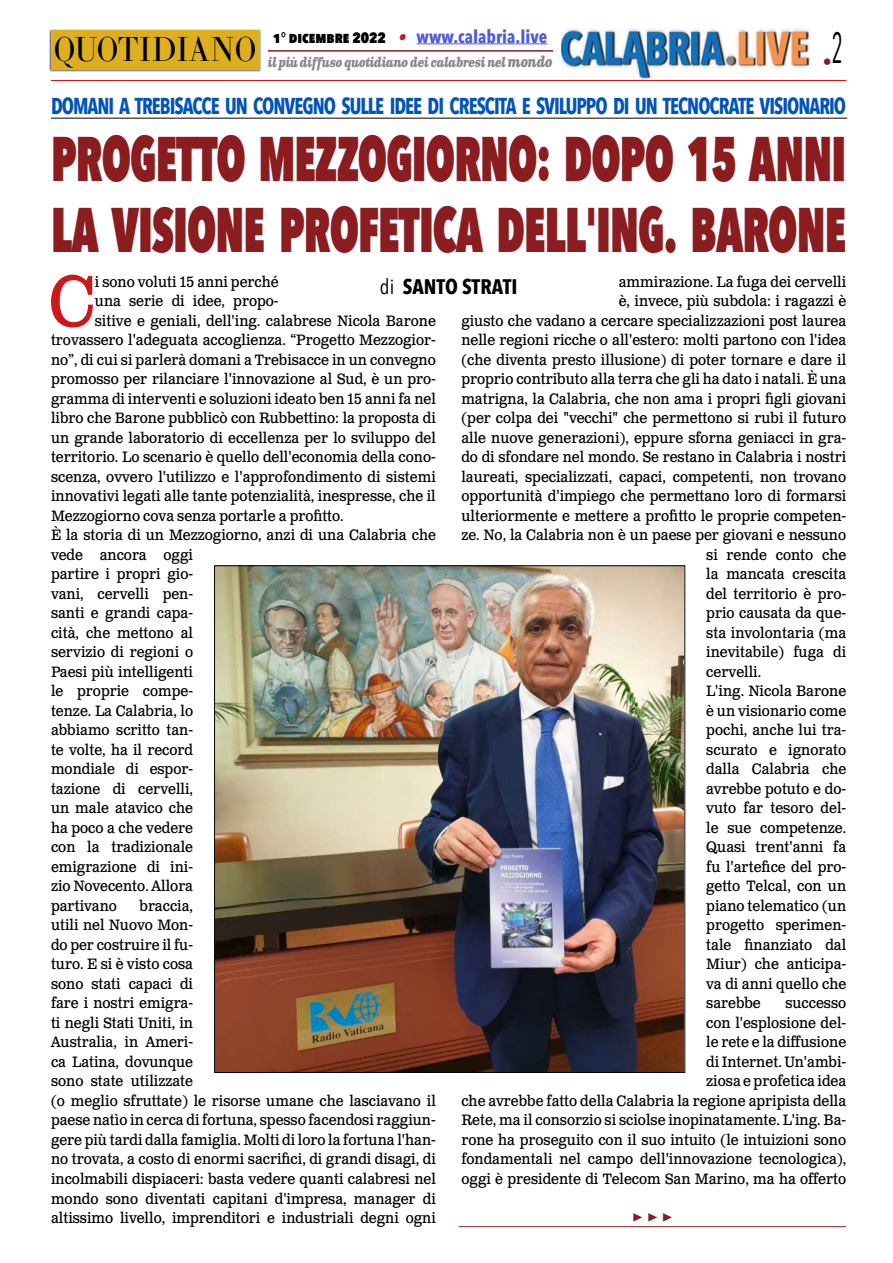
<style>
.page{position:relative;width:893px;height:1263px;background:#fff}
.page>*{position:absolute;margin:0;border:0;box-sizing:border-box;transform-origin:0 0}
.t1{font:71.25px "Clarendon Text Pro";color:#cd1719;scale:.92 1}
.t2{font:800 62.85px/70.5px "Avenir Next Condensed";letter-spacing:-.02em;color:#8b1c1f;scale:.73 1}
.t3{font:34.2px "LTC Bodoni 175 Pro";color:#000;scale:.88 1}
.t4{font:700 22.95px "Avenir Next Condensed";letter-spacing:-.05em;color:#0253ba;scale:.87 1}
.t5{font:700 21px "Avenir Next Condensed";color:#000}
.t6{font:700 18px "Avenir Next Condensed";color:#4f5cd6}
.t7{font:700 18px "Minion Pro";color:#8b1c1f}
.t8{font:18px "Avenir Next Condensed";color:#8b1c1f}
.t9{font:15px/19.5px "Clarendon Text Pro";color:#000;scale:.92 1}
.t10{font:italic 700 13.5px "Clarendon Text Pro";letter-spacing:-.05em;color:#878787;scale:.79 1}
.s1{font-weight:800;font-size:15px;color:#000}
.s2{font-family:"Clarendon Text Pro";font-style:italic;font-size:16.5px;color:#ca181a}
.s3{font-size:15px}
.s4{font-weight:400}
</style>
<div class="page">
<img style="left:561px;top:28px;width:251px;height:52px">
<div style="left:49px;top:29px;width:212px;height:43px;background:#000;opacity:.75"></div>
<div style="left:51px;top:31px;width:208px;height:39px;background:#ddae1e"></div>
<hr style="left:417px;top:43px;width:130px;height:1px;background:#4f5cd6">
<hr style="left:268px;top:50px;width:285px;height:2px;background:#8b1c1f">
<hr style="left:51px;top:80px;width:795px;height:1px;background:#cd1719">
<hr style="left:51px;top:118px;width:796px;height:1px;background:#000">
<img style="left:216px;top:568px;width:467px;height:503px">
<hr style="left:459px;top:1226px;width:387px;height:1px;background:#8b1c1f">
<p class="t6" style="left:273px;top:25px;width:276px"><span class="s1">1° dicembre 2022</span> <span class="s2">•</span> www.calabria.live</p>
<p class="t10" style="left:268px;top:53px;width:362px">il più diffuso quotidiano dei calabresi nel <span class="s3">mondo</span></p>
<p class="t8" style="left:823px;top:46px;width:22px">•<sup>2</sup></p>
<h3 class="t4" style="left:51px;top:91px;width:915px">DOMANI A TREBISACCE UN CONVEGNO SULLE IDEE DI CRESCITA E SVILUPPO DI UN TECNOCRATE VISIONARIO</h3>
<h2 class="t2" style="left:51px;top:123px;width:1091px">PROGETTO MEZZOGIORNO: DOPO 15 ANNI<br>LA VISIONE PROFETICA DELL'ING. BARONE</h2>
<h1 class="t1" style="left:49px;top:258px;width:52px">C</h1>
<p class="t9" style="left:95px;top:273px;width:201px">i sono voluti 15 anni perché</p>
<h3 class="t3" style="left:54px;top:27px;width:232px">QUOTIDIANO</h3>
<p class="t9" style="left:619px;top:273px;width:249px">ammirazione. La fuga dei cervelli</p>
<p class="t9" style="left:619px;top:292px;width:249px">è, invece, più subdola: i ragazzi è</p>
<p class="t9" style="left:461px;top:312px;width:420px">giusto che vadano a cercare specializzazioni post laurea</p>
<p class="t9" style="left:461px;top:331px;width:420px">nelle regioni ricche o all'estero: molti partono con l'idea</p>
<p class="t9" style="left:461px;top:351px;width:420px">(che diventa presto illusione) di poter tornare e dare il</p>
<p class="t9" style="left:461px;top:370px;width:420px">proprio contributo alla terra che gli ha dato i natali. È una</p>
<p class="t9" style="left:461px;top:390px;width:420px">matrigna, la Calabria, che non ama i propri figli giovani</p>
<p class="t9" style="left:461px;top:409px;width:420px">(per colpa dei "vecchi" che permettono si rubi il futuro</p>
<p class="t9" style="left:461px;top:429px;width:420px">alle nuove generazioni), eppure sforna geniacci in gra-</p>
<p class="t9" style="left:461px;top:448px;width:420px">do di sfondare nel mondo. Se restano in Calabria i nostri</p>
<p class="t9" style="left:461px;top:468px;width:420px">laureati, specializzati, capaci, competenti, non trovano</p>
<p class="t9" style="left:461px;top:487px;width:420px">opportunità d'impiego che permettano loro di formarsi</p>
<p class="t9" style="left:461px;top:507px;width:420px">ulteriormente e mettere a profitto le proprie competen-</p>
<p class="t9" style="left:461px;top:526px;width:420px">ze. No, la Calabria non è un paese per giovani e nessuno</p>
<p class="t9" style="left:706px;top:546px;width:154px">si rende conto che</p>
<p class="t9" style="left:706px;top:565px;width:154px">la mancata crescita</p>
<p class="t9" style="left:706px;top:585px;width:154px">del territorio è pro-</p>
<p class="t9" style="left:706px;top:604px;width:154px">prio causata da que-</p>
<p class="t9" style="left:706px;top:624px;width:154px">sta involontaria (ma</p>
<p class="t9" style="left:706px;top:643px;width:154px">inevitabile) fuga di</p>
<p class="t9" style="left:706px;top:663px;width:61px">cervelli.</p>
<p class="t9" style="left:706px;top:682px;width:154px">L'ing. Nicola Barone</p>
<p class="t9" style="left:706px;top:702px;width:154px">è un visionario come</p>
<p class="t9" style="left:706px;top:721px;width:154px">pochi, anche lui tra-</p>
<p class="t9" style="left:706px;top:741px;width:154px">scurato e ignorato</p>
<p class="t9" style="left:706px;top:760px;width:154px">dalla Calabria che</p>
<p class="t9" style="left:706px;top:780px;width:154px">avrebbe potuto e do-</p>
<p class="t9" style="left:706px;top:799px;width:154px">vuto far tesoro del-</p>
<p class="t9" style="left:706px;top:819px;width:154px">le sue competenze.</p>
<p class="t9" style="left:706px;top:838px;width:154px">Quasi trent'anni fa</p>
<p class="t9" style="left:706px;top:858px;width:154px">fu l'artefice del pro-</p>
<p class="t9" style="left:706px;top:877px;width:154px">getto Telcal, con un</p>
<p class="t9" style="left:706px;top:897px;width:154px">piano telematico (un</p>
<p class="t9" style="left:706px;top:916px;width:154px">progetto sperimen-</p>
<p class="t9" style="left:706px;top:936px;width:154px">tale finanziato dal</p>
<p class="t9" style="left:706px;top:955px;width:154px">Miur) che anticipa-</p>
<p class="t9" style="left:706px;top:975px;width:154px">va di anni quello che</p>
<p class="t9" style="left:706px;top:994px;width:61px">sarebbe</p>
<h3 class="t5" style="left:380px;top:274px;width:139px"><span class="s4">di</span> SANTO STRATI</h3>
<p class="t9" style="left:95px;top:292px;width:201px">una serie di idee, propo-</p>
<p class="t9" style="left:95px;top:312px;width:372px">sitive e geniali, dell'ing. calabrese Nicola Barone</p>
<p class="t9" style="left:51px;top:331px;width:420px">trovassero l'adeguata accoglienza. “Progetto Mezzogior-</p>
<p class="t9" style="left:51px;top:351px;width:420px">no”, di cui si parlerà domani a Trebisacce in un convegno</p>
<p class="t9" style="left:51px;top:370px;width:420px">promosso per rilanciare l'innovazione al Sud, è un pro-</p>
<p class="t9" style="left:51px;top:390px;width:420px">gramma di interventi e soluzioni ideato ben 15 anni fa nel</p>
<p class="t9" style="left:51px;top:409px;width:420px">libro che Barone pubblicò con Rubbettino: la proposta di</p>
<p class="t9" style="left:51px;top:429px;width:420px">un grande laboratorio di eccellenza per lo sviluppo del</p>
<p class="t9" style="left:51px;top:448px;width:420px">territorio. Lo scenario è quello dell'economia della cono-</p>
<p class="t9" style="left:51px;top:468px;width:420px">scenza, ovvero l'utilizzo e l'approfondimento di sistemi</p>
<p class="t9" style="left:51px;top:487px;width:420px">innovativi legati alle tante potenzialità, inespresse, che il</p>
<p class="t9" style="left:51px;top:507px;width:320px">Mezzogiorno cova senza portarle a profitto.</p>
<p class="t9" style="left:51px;top:526px;width:420px">È la storia di un Mezzogiorno, anzi di una Calabria che</p>
<p class="t9" style="left:51px;top:546px;width:156px">vede ancora oggi</p>
<p class="t9" style="left:51px;top:565px;width:156px">partire i propri gio-</p>
<p class="t9" style="left:51px;top:585px;width:156px">vani, cervelli pen-</p>
<p class="t9" style="left:51px;top:604px;width:156px">santi e grandi capa-</p>
<p class="t9" style="left:51px;top:624px;width:156px">cità, che mettono al</p>
<p class="t9" style="left:51px;top:643px;width:156px">servizio di regioni o</p>
<p class="t9" style="left:51px;top:663px;width:156px">Paesi più intelligenti</p>
<p class="t9" style="left:51px;top:682px;width:156px">le proprie compe-</p>
<p class="t9" style="left:51px;top:702px;width:156px">tenze. La Calabria, lo</p>
<p class="t9" style="left:51px;top:721px;width:156px">abbiamo scritto tan-</p>
<p class="t9" style="left:51px;top:741px;width:156px">te volte, ha il record</p>
<p class="t9" style="left:51px;top:760px;width:156px">mondiale di espor-</p>
<p class="t9" style="left:51px;top:780px;width:156px">tazione di cervelli,</p>
<p class="t9" style="left:51px;top:799px;width:156px">un male atavico che</p>
<p class="t9" style="left:51px;top:819px;width:156px">ha poco a che vedere</p>
<p class="t9" style="left:51px;top:838px;width:156px">con la tradizionale</p>
<p class="t9" style="left:51px;top:858px;width:156px">emigrazione di ini-</p>
<p class="t9" style="left:51px;top:877px;width:156px">zio Novecento. Allora</p>
<p class="t9" style="left:51px;top:897px;width:73px">partivano</p>
<p class="t9" style="left:51px;top:897px;width:420px;text-indent:89px">braccia,<br>utili nel Nuovo Mon-<br>do per costruire il fu-<br>turo. E si è visto cosa<br>sono stati capaci di<br>fare i nostri emigra-<br>ti negli Stati Uniti, in<br>Australia, in Ameri-<br>ca Latina, dovunque<br>sono state utilizzate<br>(o meglio sfruttate) le risorse umane che lasciavano il paese natìo in cerca di fortuna, spesso facendosi raggiun&shy;gere più tardi dalla famiglia. Molti di loro la fortuna l'han&shy;no trovata, a costo di enormi sacrifici, di grandi disagi, di incolmabili dispiaceri: basta vedere quanti calabresi nel mondo sono diventati capitani d'impresa, manager di altissimo livello, imprenditori e industriali degni ogni</p>
<p class="t9" style="left:461px;top:994px;width:420px;text-align:right">successo<br>con l'esplosione del-<br>le rete e la diffusione<br>di Internet. Un'ambi-<br>ziosa e profetica idea<br>che avrebbe fatto della Calabria la regione apripista della Rete, ma il consorzio si sciolse inopinatamente. L'ing. Ba&shy;rone ha proseguito con il suo intuito (le intuizioni sono fondamentali nel campo dell'innovazione tecnologica), oggi è presidente di Telecom San Marino, ma ha offerto</p>
<p class="t7" style="left:632px;top:1204px;width:42px">▶ ▶ ▶</p>
</div>
